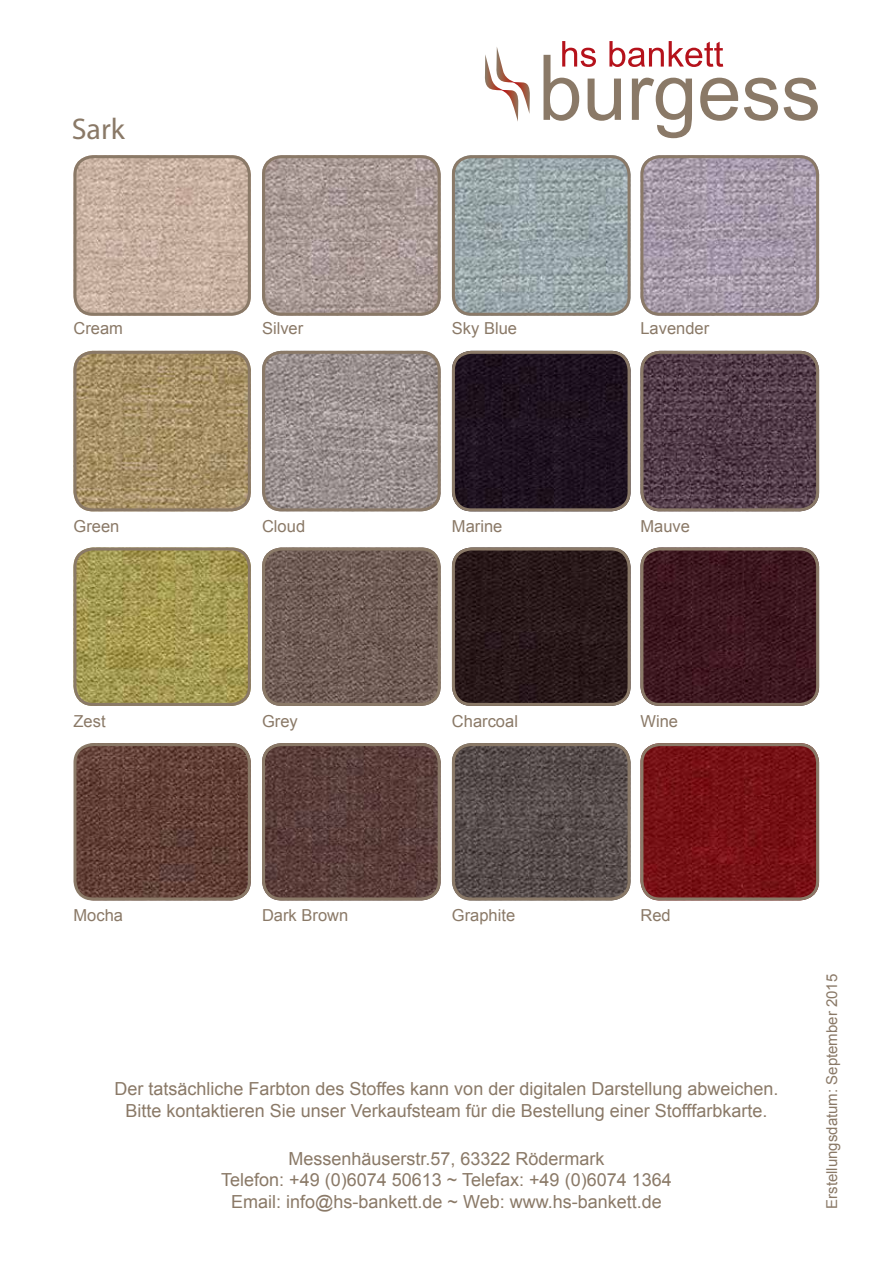
<style>
.page{position:relative;width:893px;height:1263px;background:#fff}
.page>*{position:absolute;margin:0;border:0;box-sizing:border-box;transform-origin:0 0}
.t1{font:30px "Myriad Pro";color:#8a7967}
.t2{font:18px/21.6px "Arial";color:#8a7967;text-align:center}
.t3{font:16.5px "Arial";color:#8a7967}
.t4{font:15px "Arial";color:#8a7967}
</style>
<div class="page">
<img style="left:452px;top:551px;width:175px;height:155px">
<img style="left:262px;top:351px;width:179px;height:160px">
<img style="left:77px;top:159px;width:170px;height:153px">
<img style="left:262px;top:743px;width:179px;height:157px">
<img style="left:452px;top:747px;width:177px;height:153px">
<img style="left:77px;top:351px;width:174px;height:160px">
<img style="left:262px;top:551px;width:175px;height:155px">
<img style="left:644px;top:155px;width:175px;height:157px">
<img style="left:452px;top:351px;width:177px;height:160px">
<img style="left:644px;top:351px;width:175px;height:160px">
<img style="left:77px;top:743px;width:174px;height:157px">
<img style="left:644px;top:743px;width:175px;height:157px">
<img style="left:262px;top:159px;width:175px;height:153px">
<img style="left:452px;top:159px;width:175px;height:153px">
<img style="left:644px;top:551px;width:175px;height:155px">
<img style="left:77px;top:551px;width:174px;height:155px">
<div style="left:262px;top:547px;width:179px;height:159px;border:3px solid #8a7967;border-radius:18px"></div>
<div style="left:452px;top:351px;width:179px;height:160px;border:3px solid #8a7967;border-radius:18px"></div>
<div style="left:262px;top:351px;width:179px;height:160px;border:3px solid #8a7967;border-radius:18px"></div>
<div style="left:452px;top:547px;width:179px;height:159px;border:3px solid #8a7967;border-radius:18px"></div>
<div style="left:262px;top:155px;width:179px;height:161px;border:3px solid #8a7967;border-radius:18px"></div>
<div style="left:640px;top:351px;width:179px;height:160px;border:3px solid #8a7967;border-radius:18px"></div>
<div style="left:73px;top:155px;width:178px;height:161px;border:3px solid #8a7967;border-radius:18px"></div>
<div style="left:73px;top:351px;width:178px;height:160px;border:3px solid #8a7967;border-radius:18px"></div>
<div style="left:640px;top:155px;width:179px;height:161px;border:3px solid #8a7967;border-radius:18px"></div>
<div style="left:452px;top:743px;width:179px;height:157px;border:3px solid #8a7967;border-radius:18px"></div>
<div style="left:262px;top:743px;width:179px;height:157px;border:3px solid #8a7967;border-radius:18px"></div>
<div style="left:73px;top:743px;width:178px;height:157px;border:3px solid #8a7967;border-radius:18px"></div>
<div style="left:73px;top:547px;width:178px;height:159px;border:3px solid #8a7967;border-radius:18px"></div>
<div style="left:452px;top:155px;width:179px;height:161px;border:3px solid #8a7967;border-radius:18px"></div>
<div style="left:640px;top:743px;width:179px;height:157px;border:3px solid #8a7967;border-radius:18px"></div>
<div style="left:640px;top:547px;width:179px;height:159px;border:3px solid #8a7967;border-radius:18px"></div>
<svg style="left:744px;top:78px;width:34px;height:43px"></svg>
<svg style="left:784px;top:78px;width:34px;height:43px"></svg>
<svg style="left:543px;top:41px;width:195px;height:97px"></svg>
<svg style="left:484px;top:47px;width:46px;height:75px"></svg>
<h1 class="t1" style="left:72px;top:110px;width:55px">Sark</h1>
<p class="t3" style="left:74px;top:317px;width:51px">Cream</p>
<p class="t3" style="left:262px;top:317px;width:43px">Silver</p>
<p class="t3" style="left:452px;top:317px;width:67px">Sky Blue</p>
<p class="t3" style="left:640px;top:317px;width:70px">Lavender</p>
<p class="t3" style="left:74px;top:515px;width:47px">Green</p>
<p class="t3" style="left:262px;top:515px;width:45px">Cloud</p>
<p class="t3" style="left:452px;top:515px;width:52px">Marine</p>
<p class="t3" style="left:640px;top:515px;width:51px">Mauve</p>
<p class="t3" style="left:74px;top:710px;width:34px">Zest</p>
<p class="t3" style="left:262px;top:710px;width:37px">Grey</p>
<p class="t3" style="left:452px;top:710px;width:68px">Charcoal</p>
<p class="t3" style="left:640px;top:710px;width:39px">Wine</p>
<p class="t3" style="left:74px;top:905px;width:51px">Mocha</p>
<p class="t3" style="left:262px;top:905px;width:88px">Dark Brown</p>
<p class="t3" style="left:452px;top:905px;width:65px">Graphite</p>
<p class="t3" style="left:640px;top:905px;width:32px">Red</p>
<p class="t2" style="left:114px;top:1078px;width:665px">Der tatsächliche Farbton des Stoffes kann von der digitalen Darstellung abweichen.<br>Bitte kontaktieren Sie unser Verkaufsteam für die Bestellung einer Stofffarbkarte.</p>
<p class="t2" style="left:221px;top:1148px;width:452px">Messenhäuserstr.57, 63322 Rödermark<br>Telefon: +49 (0)6074 50613 ~ Telefax: +49 (0)6074 1364<br>Email: info@hs-bankett.de ~ Web: www.hs-bankett.de</p>
<p class="t4" style="left:822px;top:1209px;width:237px;rotate:-90deg">Erstellungsdatum: September 2015</p>
</div>
